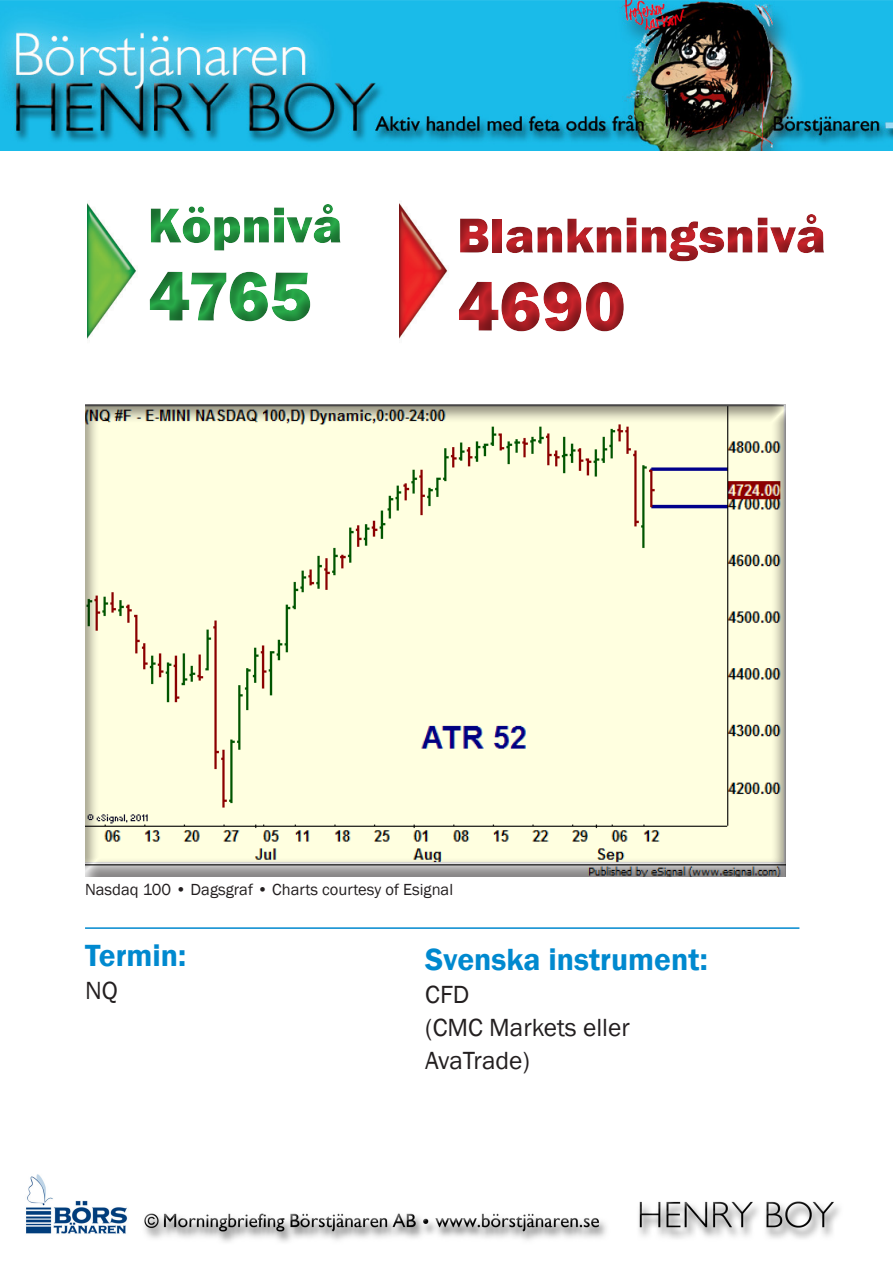
<style>
.page{position:relative;width:893px;height:1263px;background:#fff}
.page>*{position:absolute;margin:0;border:0;box-sizing:border-box;transform-origin:0 0}
.t1{font:800 72px "Franklin Gothic";color:#29ab4a}
.t2{font:800 72px "Franklin Gothic";color:#c8242b}
.t3{font:800 51px "Franklin Gothic";color:#c8242b}
.t4{font:800 51px "Franklin Gothic";color:#29ab4a}
.t5{font:600 31.5px "Franklin Gothic";color:#0089cf}
.t6{font:25.5px/33px "Franklin Gothic";color:#231f20}
.t7{font:16.5px "Franklin Gothic";color:#231f20}
</style>
<div class="page">
<img style="left:0;top:0;width:893px;height:151px">
<div style="left:134px;top:191px;width:222px;height:149px;background:#231f20;opacity:.5"></div>
<div style="left:443px;top:201px;width:396px;height:150px;background:#231f20;opacity:.5"></div>
<hr style="left:85px;top:927px;width:714px;height:2px;background:#0089cf">
<img style="left:88px;top:201px;width:52px;height:139px">
<img style="left:399px;top:201px;width:53px;height:150px">
<img style="left:26px;top:1174px;width:814px;height:68px">
<div style="left:84px;top:385px;width:717px;height:492px;background:#231f20;opacity:.5"></div>
<h2 class="t4" style="left:148px;top:192px;width:196px">Köpnivå</h2>
<h1 class="t1" style="left:148px;top:250px;width:166px">4765</h1>
<h2 class="t3" style="left:457px;top:202px;width:370px">Blankningsnivå</h2>
<h1 class="t2" style="left:457px;top:260px;width:170px">4690</h1>
<p class="t7" style="left:85px;top:879px;width:370px">Nasdaq 100 • Dagsgraf • Charts courtesy of Esignal</p>
<p class="t5" style="left:85px;top:936px;width:103px">Termin:</p>
<p class="t6" style="left:85px;top:975px;width:34px">NQ</p>
<p class="t5" style="left:425px;top:939px;width:284px">Svenska instrument:</p>
<p class="t6" style="left:425px;top:978px;width:206px">CFD<br>(CMC Markets eller<br>AvaTrade)</p>
</div>
